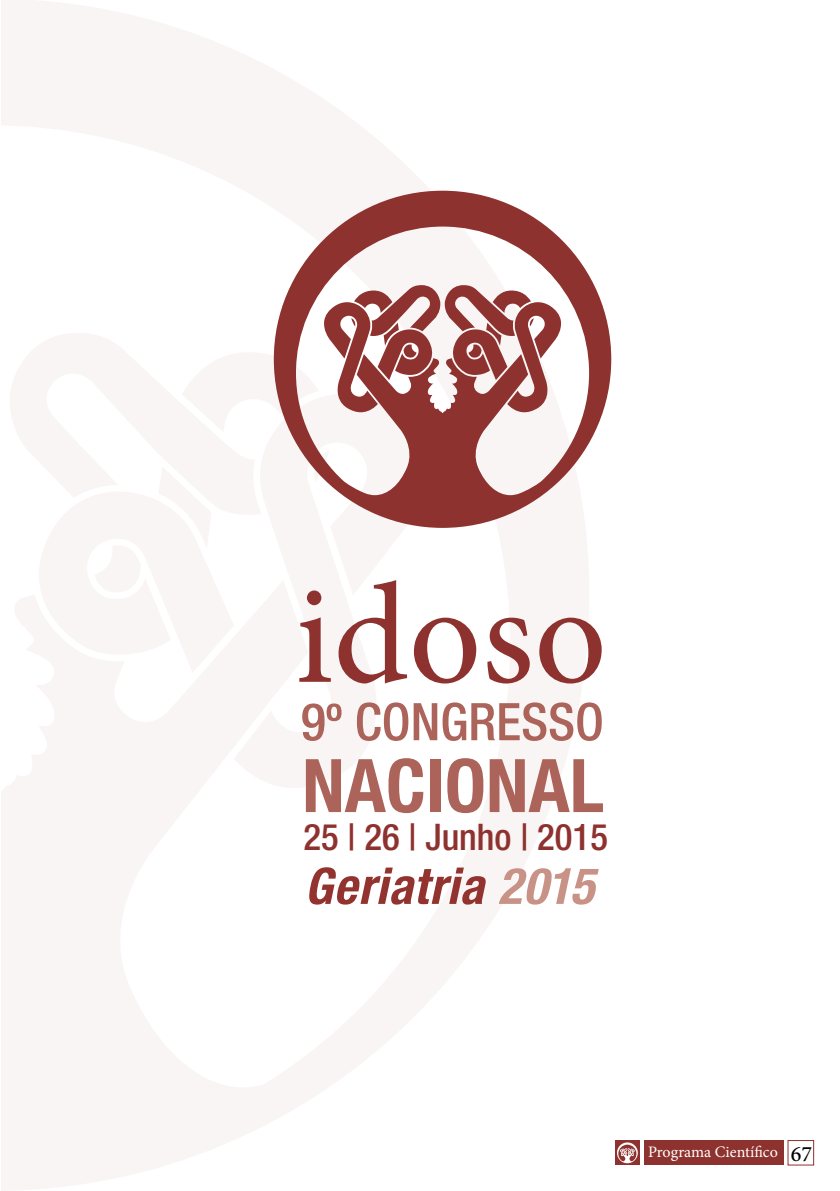
<style>
.page{position:relative;width:840px;height:1191px;background:#fff}
.page>*{position:absolute;margin:0;border:0;box-sizing:border-box;transform-origin:0 0}
.t1{font:142.8px "Minion Pro";color:#8e322f}
.t2{font:700 condensed 74px "Helvetica Neue";color:#ac645a}
.t3{font:500 condensed 51.8px "Helvetica Neue";color:#ac645a}
.t4{font:italic 700 condensed 50.4px "Helvetica Neue";letter-spacing:.015em;color:#92332f}
.t5{font:500 condensed 36.8px "Helvetica Neue";color:#8e322f}
.t6{font:16px "Minion Pro";color:#fff}
.s1{color:#c89287}
.s2{font-weight:500;font-size:22px;color:#000}
</style>
<div class="page">
<div style="left:614px;top:1140px;width:25px;height:25px;background:#8e322f"></div>
<div style="left:643px;top:1140px;width:140px;height:25px;background:#8e322f"></div>
<svg style="left:617px;top:1142px;width:20px;height:21px"></svg>
<svg style="left:274px;top:191px;width:337px;height:337px"></svg>
<h1 class="t1" style="left:294px;top:540px;width:313px">idoso</h1>
<h3 class="t3" style="left:301px;top:691px;width:304px">9º CONGRESSO</h3>
<h2 class="t2" style="left:302px;top:741px;width:303px">NACIONAL</h2>
<h3 class="t5" style="left:303px;top:815px;width:306px">25 | 26 | Junho | 2015</h3>
<h3 class="t4" style="left:304px;top:855px;width:291px">Geriatria <span class="s1">2015</span></h3>
<p class="t6" style="left:647px;top:1141px;width:166px">Programa Científico <span class="s2">67</span></p>
</div>
